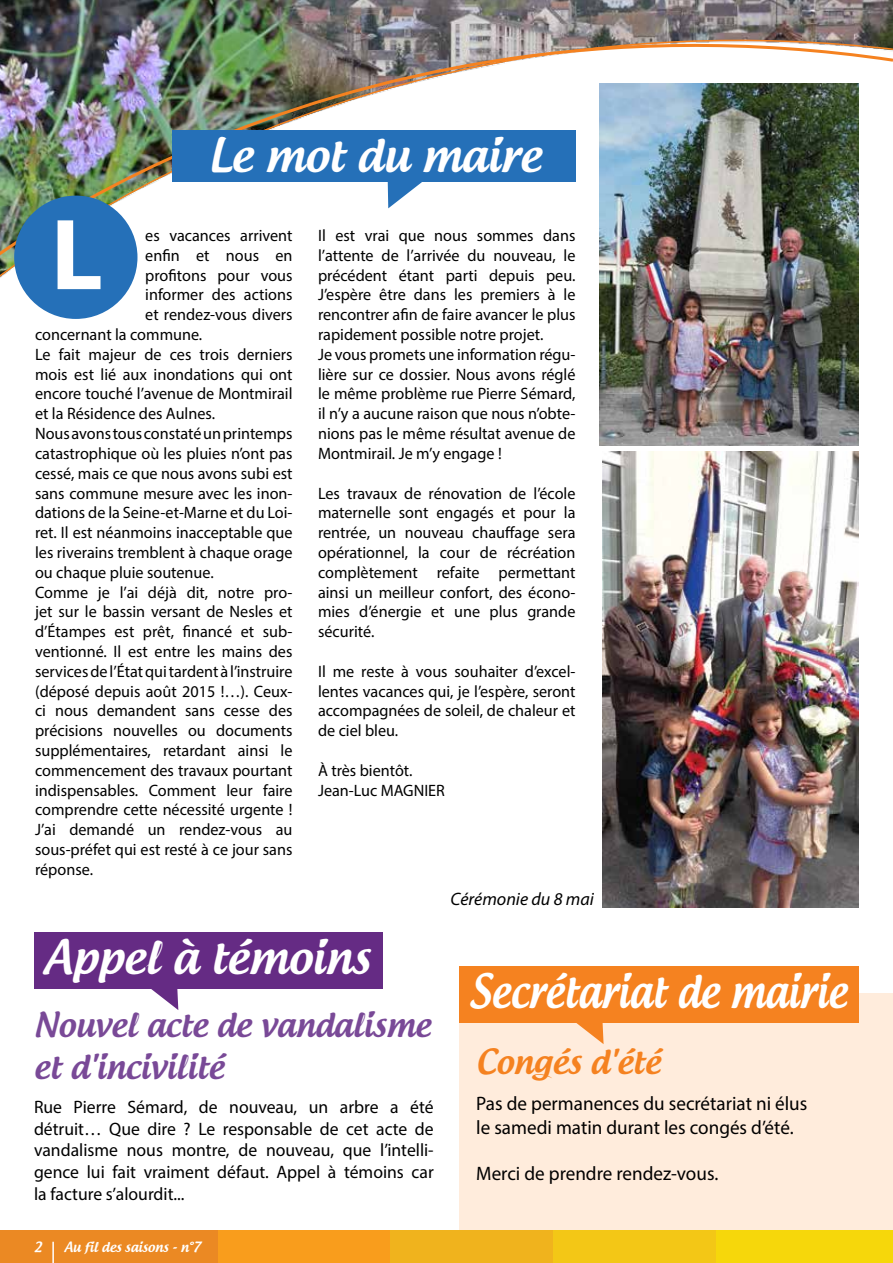
<style>
.page{position:relative;width:893px;height:1263px;background:#fff}
.page>*{position:absolute;margin:0;border:0;box-sizing:border-box;transform-origin:0 0}
.t1{font:700 102px "Myriad Pro";color:#fff}
.t2{font:500 45px "Androgyne";color:#fff}
.t3{font:500 45px "Androgyne";color:#fff;scale:.88 1}
.t4{font:500 33px/42px "Androgyne";color:#794997}
.t5{font:500 33px "Androgyne";color:#f58220}
.t6{font:19.5px/23.4px "Myriad Pro";color:#000}
.t7{font:18px/21.6px "Myriad Pro";color:#000;text-align:justify}
.t8{font:italic 18px "Myriad Pro";color:#000}
.t9{font:16.5px/19.8px "Myriad Pro";color:#000}
.t10{font:500 13.5px "Androgyne";color:#fff}
</style>
<div class="page">
<div style="left:459px;top:993px;width:434px;height:261px;background:#ffecdc"></div>
<div style="left:0;top:1230px;width:219px;height:33px;background:#eb8923"></div>
<div style="left:218px;top:1230px;width:177px;height:33px;background:#f99d1c"></div>
<div style="left:390px;top:1230px;width:177px;height:33px;background:#f0b31d"></div>
<div style="left:553px;top:1230px;width:177px;height:33px;background:#f3c716"></div>
<div style="left:716px;top:1230px;width:177px;height:33px;background:#f6d70b"></div>
<img style="left:0;top:0;width:893px;height:319px">
<hr style="left:52px;top:1242px;width:2px;height:21px;background:#fff">
<div style="left:14px;top:196px;width:123px;height:123px;background:#2570b8;border-radius:50%"></div>
<img style="left:602px;top:452px;width:257px;height:456px">
<img style="left:599px;top:84px;width:260px;height:361px">
<div style="left:172px;top:131px;width:403px;height:51px;background:#2570b8"></div>
<svg style="left:388px;top:182px;width:39px;height:26px"></svg>
<div style="left:34px;top:932px;width:349px;height:57px;background:#652b84"></div>
<svg style="left:151px;top:989px;width:27px;height:21px"></svg>
<div style="left:459px;top:966px;width:400px;height:57px;background:#f58220"></div>
<svg style="left:576px;top:1023px;width:28px;height:21px"></svg>
<h2 class="t2" style="left:208px;top:126px;width:334px">Le mot du maire</h2>
<h1 class="t1" style="left:51px;top:188px;width:54px">L</h1>
<p class="t9" style="left:145px;top:225px;width:149px">es vacances arrivent</p>
<p class="t9" style="left:145px;top:245px;width:149px">enfin et nous en</p>
<p class="t9" style="left:145px;top:265px;width:149px">profitons pour vous</p>
<p class="t9" style="left:145px;top:285px;width:149px">informer des actions</p>
<p class="t9" style="left:145px;top:305px;width:149px">et rendez-vous divers</p>
<p class="t9" style="left:35px;top:324px;width:169px">concernant la commune.</p>
<p class="t9" style="left:35px;top:344px;width:259px">Le fait majeur de ces trois derniers</p>
<p class="t9" style="left:35px;top:364px;width:259px">mois est lié aux inondations qui ont</p>
<p class="t9" style="left:35px;top:384px;width:259px">encore touché l’avenue de Montmirail</p>
<p class="t9" style="left:35px;top:404px;width:181px">et la Résidence des Aulnes.</p>
<p class="t9" style="left:35px;top:423px;width:259px">Nous avons tous constaté un printemps</p>
<p class="t9" style="left:35px;top:443px;width:259px">catastrophique où les pluies n’ont pas</p>
<p class="t9" style="left:35px;top:463px;width:259px">cessé, mais ce que nous avons subi est</p>
<p class="t9" style="left:35px;top:483px;width:259px">sans commune mesure avec les inon-</p>
<p class="t9" style="left:35px;top:503px;width:259px">dations de la Seine-et-Marne et du Loi-</p>
<p class="t9" style="left:35px;top:522px;width:259px">ret. Il est néanmoins inacceptable que</p>
<p class="t9" style="left:35px;top:542px;width:259px">les riverains tremblent à chaque orage</p>
<p class="t9" style="left:35px;top:562px;width:180px">ou chaque pluie soutenue.</p>
<p class="t9" style="left:35px;top:582px;width:259px">Comme je l’ai déjà dit, notre pro-</p>
<p class="t9" style="left:35px;top:602px;width:259px">jet sur le bassin versant de Nesles et</p>
<p class="t9" style="left:35px;top:621px;width:259px">d’Étampes est prêt, financé et sub-</p>
<p class="t9" style="left:35px;top:641px;width:259px">ventionné. Il est entre les mains des</p>
<p class="t9" style="left:35px;top:661px;width:259px">services de l’État qui tardent à l’instruire</p>
<p class="t9" style="left:35px;top:681px;width:259px">(déposé depuis août 2015 !…). Ceux-</p>
<p class="t9" style="left:35px;top:701px;width:259px">ci nous demandent sans cesse des</p>
<p class="t9" style="left:35px;top:720px;width:259px">précisions nouvelles ou documents</p>
<p class="t9" style="left:35px;top:740px;width:259px">supplémentaires, retardant ainsi le</p>
<p class="t9" style="left:35px;top:760px;width:259px">commencement des travaux pourtant</p>
<p class="t9" style="left:35px;top:780px;width:259px">indispensables. Comment leur faire</p>
<p class="t9" style="left:35px;top:800px;width:259px">comprendre cette nécessité urgente !</p>
<p class="t9" style="left:35px;top:819px;width:259px">J’ai demandé un rendez-vous au</p>
<p class="t9" style="left:35px;top:839px;width:259px">sous-préfet qui est resté à ce jour sans</p>
<p class="t9" style="left:35px;top:859px;width:59px">réponse.</p>
<p class="t9" style="left:318px;top:225px;width:259px">Il est vrai que nous sommes dans l’attente de l’arrivée du nouveau, le précédent étant parti depuis peu.<br>J’espère être dans les premiers à le rencontrer afin de faire avancer le plus rapidement possible notre projet.<br>Je vous promets une information régu&shy;lière sur ce dossier. Nous avons réglé le même problème rue Pierre Sémard, il n’y a aucune raison que nous n’obte&shy;nions pas le même résultat avenue de Montmirail. Je m’y engage !</p>
<p class="t9" style="left:318px;top:483px;width:259px;text-align:justify">Les travaux de rénovation de l’école maternelle sont engagés et pour la rentrée, un nouveau chauffage sera opérationnel, la cour de récréation complètement refaite permettant ainsi un meilleur confort, des écono&shy;mies d’énergie et une plus grande sécurité.</p>
<p class="t9" style="left:318px;top:661px;width:259px;text-align:justify">Il me reste à vous souhaiter d’excel&shy;lentes vacances qui, je l’espère, seront accompagnées de soleil, de chaleur et de ciel bleu.</p>
<p class="t9" style="left:318px;top:760px;width:128px">À très bientôt.<br>Jean-Luc MAGNIER</p>
<p class="t8" style="left:451px;top:888px;width:145px">Cérémonie du 8 mai</p>
<h2 class="t2" style="left:44px;top:928px;width:328px">Appel à témoins</h2>
<h3 class="t4" style="left:34px;top:1003px;width:398px">Nouvel acte de vandalisme et d'incivilité</h3>
<p class="t7" style="left:34px;top:1096px;width:401px">Rue Pierre Sémard, de nouveau, un arbre a été détruit… Que dire ? Le responsable de cet acte de vandalisme nous montre, de nouveau, que l’intelli&shy;gence lui fait vraiment défaut. Appel à témoins car la facture s’alourdit...</p>
<p class="t10" style="left:34px;top:1238px;width:10px">2</p>
<p class="t10" style="left:64px;top:1238px;width:137px">Au fil des saisons - n°7</p>
<h2 class="t3" style="left:469px;top:962px;width:431px">Secrétariat de mairie</h2>
<h3 class="t5" style="left:476px;top:1040px;width:186px">Congés d'été</h3>
<p class="t6" style="left:476px;top:1092px;width:333px">Pas de permanences du secrétariat ni élus le samedi matin durant les congés d’été.</p>
<p class="t6" style="left:476px;top:1162px;width:244px">Merci de prendre rendez-vous.</p>
</div>
